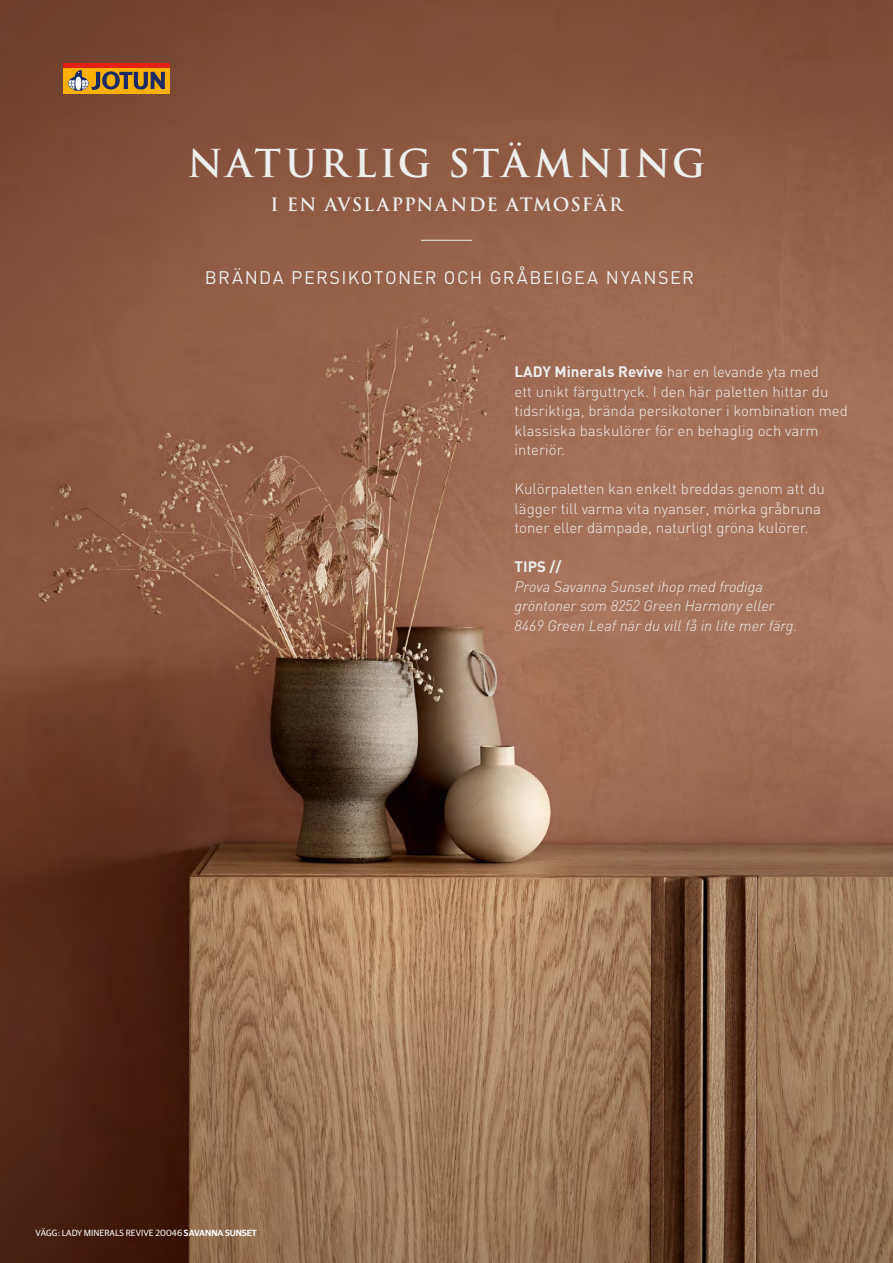
<style>
.page{position:relative;width:893px;height:1263px;background:#fff}
.page>*{position:absolute;margin:0;border:0;box-sizing:border-box;transform-origin:0 0}
.t1{font:700 37.5px "Trajan Pro";letter-spacing:.08em;color:#eeefed}
.t2{font:18px "DIN";letter-spacing:.075em;color:#eeefed}
.t3{font:700 18px "Trajan Pro";letter-spacing:.055em;color:#eeefed}
.t4{font:300 15px/19.5px "DIN";color:#eeefed}
.t5{font:italic 300 15px/19.5px "DIN";color:#eeefed}
.t6{font:700 15px "DIN";color:#eeefed}
._2018_fargehenvisnin{font:9px "Guardian Sans";color:#fff}
.s1{font-weight:600}
.s2{font-weight:700}
</style>
<div class="page">
<img style="left:0;top:0;width:893px;height:1263px">
<hr style="left:421px;top:240px;width:51px;height:1px;background:#eeefed">
<div style="left:64px;top:68px;width:106px;height:26px;background:#f9b000"></div>
<div style="left:64px;top:63px;width:106px;height:5px;background:#e41f13"></div>
<svg style="left:68px;top:70px;width:97px;height:21px"></svg>
<p class="t1" style="left:187px;top:140px;width:520px">NATURLIG STÄMNING</p>
<p class="t3" style="left:270px;top:193px;width:354px">I EN AVSLAPPNANDE ATMOSFÄR</p>
<p class="t2" style="left:205px;top:266px;width:491px">BRÄNDA PERSIKOTONER OCH GRÅBEIGEA NYANSER</p>
<p class="_2018_fargehenvisnin" style="left:35px;top:1228px;width:223px">VÄGG: LADY MINERALS REVIVE 20046 <span class="s1">SAVANNA SUNSET</span></p>
<p class="t4" style="left:514px;top:362px;width:335px"><span class="s2">LADY Minerals Revive</span> har en levande yta med<br>ett unikt färguttryck. I den här paletten hittar du tidsriktiga, brända persikotoner i kombination med klassiska baskulörer för en behaglig och varm interiör.</p>
<p class="t4" style="left:514px;top:479px;width:312px">Kulörpaletten kan enkelt breddas genom att du lägger till varma vita nyanser, mörka gråbruna toner eller dämpade, naturligt gröna kulörer.</p>
<p class="t6" style="left:514px;top:557px;width:48px">TIPS //</p>
<p class="t5" style="left:514px;top:576px;width:284px">Prova Savanna Sunset ihop med frodiga gröntoner som 8252 Green Harmony eller<br>8469 Green Leaf när du vill få in lite mer färg.</p>
</div>
